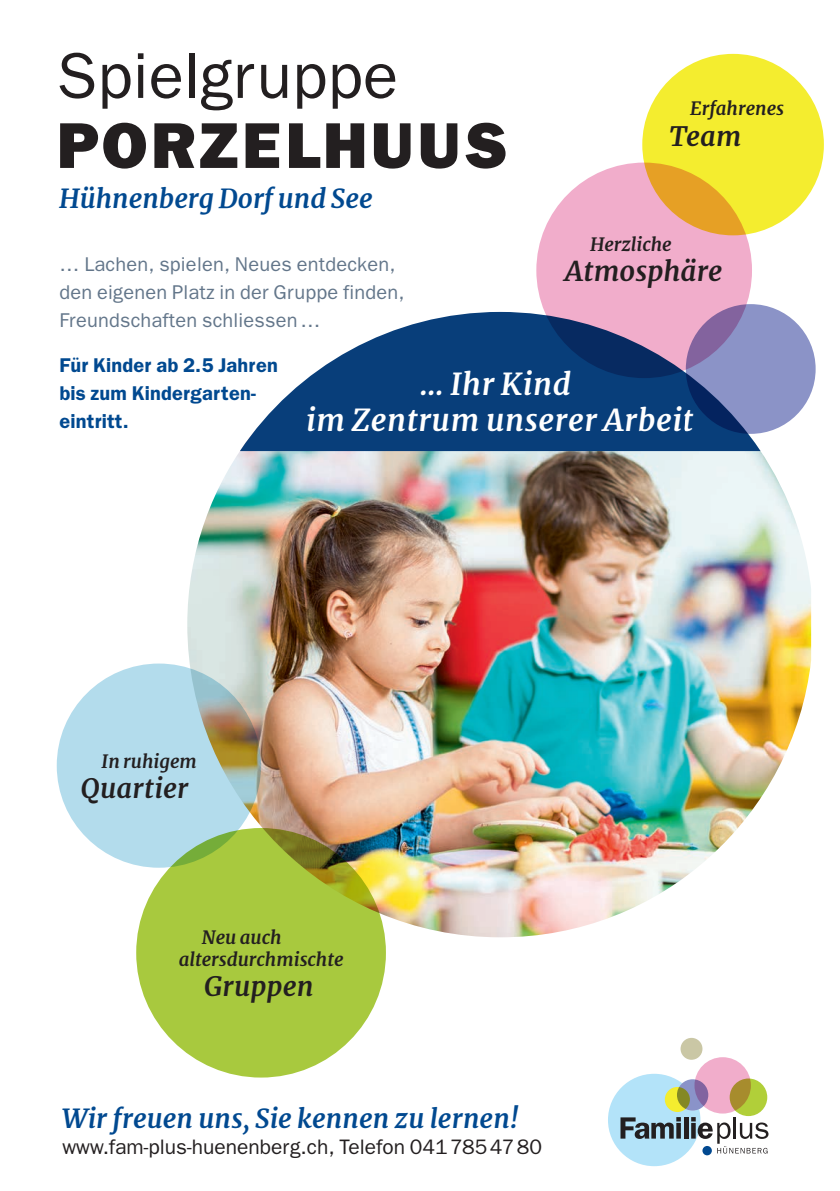
<style>
.page{position:relative;width:840px;height:1191px;background:#fff}
.page>*{position:absolute;margin:0;border:0;box-sizing:border-box;transform-origin:0 0}
.t1{font:65px "Franklin Gothic";letter-spacing:.005em;color:#231f20}
.t2{font:800 65px "Franklin Gothic";letter-spacing:.06em;color:#231f20}
.t3{font:italic 700 30.6px/36px "Merriweather";letter-spacing:.02em;color:#fff;text-align:center}
.t4{font:italic 700 27.6px "Merriweather";letter-spacing:.005em;color:#231f20}
.t5{font:italic 700 27px "Merriweather";letter-spacing:.005em;color:#231f20}
.t6{font:italic 700 26.4px "Merriweather";color:#014990}
.t7{font:21px "Franklin Gothic";color:#231f20}
.t8{font:20px/28px "Franklin Gothic";letter-spacing:.01em;color:#63768a}
.t9{font:600 20px/28px "Franklin Gothic";letter-spacing:.01em;color:#014990}
.t10{font:italic 700 18.4px/22px "Merriweather";color:#231f20}
</style>
<div class="page">
<svg style="left:680px;top:1037px;width:22px;height:23px"></svg>
<div style="left:607px;top:1073px;width:93px;height:93px;background:#b3e3f9;border-radius:50%"></div>
<div style="left:680px;top:1037px;width:22px;height:22px;background:#cac7a5;border-radius:50%"></div>
<div style="left:702px;top:1146px;width:9px;height:9px;background:#014990;border-radius:50%"></div>
<svg style="left:620px;top:1117px;width:60px;height:21px"></svg>
<div style="left:683px;top:1117px;width:5px;height:21px;background:#231f20"></div>
<svg style="left:690px;top:1117px;width:78px;height:36px"></svg>
<div style="left:694px;top:1057px;width:56px;height:56px;background:#f1adcb;border-radius:50%"></div>
<svg style="left:729px;top:1078px;width:37px;height:38px"></svg>
<svg style="left:676px;top:1079px;width:32px;height:31px"></svg>
<svg style="left:664px;top:1087px;width:25px;height:25px"></svg>
<img style="left:187px;top:431px;width:623px;height:506px">
<svg style="left:57px;top:663px;width:204px;height:204px;background:#b0d2db"></svg>
<svg style="left:240px;top:312px;width:520px;height:139px;fill:#083e7a"></svg>
<div style="left:642px;top:54px;width:181px;height:181px;background:#f4ed2f;border-radius:50%"></div>
<div style="left:136px;top:828px;width:250px;height:249px;background:#a8c93e;border-radius:50%"></div>
<svg style="left:536px;top:163px;width:215px;height:215px;background:#d59dad"></svg>
<svg style="left:685px;top:304px;width:130px;height:130px;background:#7e83b8"></svg>
<h1 class="t1" style="left:57px;top:38px;width:343px">Spielgruppe</h1>
<h1 class="t2" style="left:57px;top:107px;width:452px">PORZELHUUS</h1>
<h3 class="t6" style="left:59px;top:182px;width:315px">Hühnenberg Dorf und See</h3>
<p class="t10" style="left:690px;top:97px;width:95px">Erfahrenes</p>
<h3 class="t5" style="left:669px;top:120px;width:74px">Team</h3>
<p class="t10" style="left:589px;top:233px;width:83px">Herzliche</p>
<h3 class="t4" style="left:564px;top:254px;width:159px">Atmosphäre</h3>
<p class="t8" style="left:59px;top:250px;width:346px">… Lachen, spielen, Neues entdecken, den eigenen Platz in der Gruppe finden,<br>Freundschaften schliessen…</p>
<p class="t9" style="left:59px;top:351px;width:220px">Für Kinder ab 2.5 Jahren bis zum Kindergarten&shy;eintritt.</p>
<h2 class="t3" style="left:306px;top:366px;width:389px">… Ihr Kind<br>im Zentrum unserer Arbeit</h2>
<p class="t10" style="left:102px;top:750px;width:97px">In ruhigem</p>
<h3 class="t5" style="left:81px;top:771px;width:109px">Quartier</h3>
<p class="t10" style="left:179px;top:926px;width:166px;text-indent:23px">Neu auch altersdurchmischte</p>
<h3 class="t5" style="left:204px;top:969px;width:111px">Gruppen</h3>
<h3 class="t6" style="left:62px;top:1102px;width:457px">Wir freuen uns, Sie kennen zu lernen!</h3>
<p class="t7" style="left:62px;top:1134px;width:481px">www.fam-plus-huenenberg.ch, Telefon 0417854780</p>
</div>
